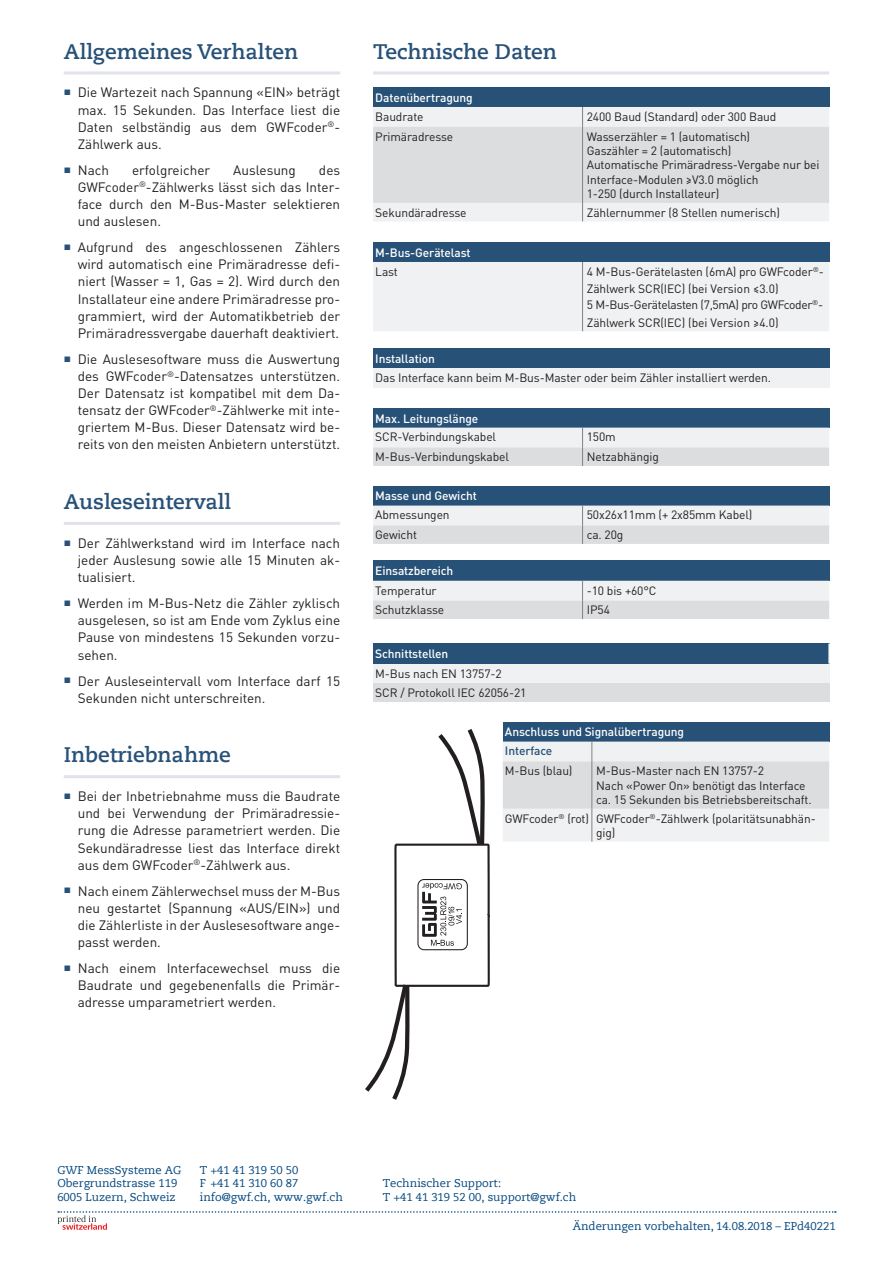
<style>
.page{position:relative;width:893px;height:1263px;background:#fff}
.page>*{position:absolute;margin:0;border:0;box-sizing:border-box;transform-origin:0 0}
.Titel_Linie-unten{font:700 21px "Caecilia Com 75";color:#275177}
.Grundtext{font:13.5px/17.1px "DIN Pro";color:#231f20;text-align:justify}
.Tab_Grundtext{font:12px/14.4px "DIN Pro";letter-spacing:-.01em;color:#231f20}
.Tab_Titel{font:500 12px "DIN Pro";letter-spacing:-.01em;color:#fff}
.Tab_Grundtext-2{font:12px "DIN Pro";letter-spacing:-.03em;color:#231f20}
.Tab_Fett{font:500 12px "DIN Pro";letter-spacing:-.01em;color:#275177}
.t1{font:11.25px/13.5px "Caecilia Com 55 Roman";color:#00467e}
</style>
<div class="page">
<svg style="left:57px;top:1211px;width:779px;height:19px"></svg>
<hr style="left:373px;top:71px;width:456px;height:3px;background:#e1e3eb">
<div style="left:373px;top:88px;width:456px;height:19px;background:#275177"></div>
<svg style="left:373px;top:107px;width:456px;height:114px"></svg>
<hr style="left:64px;top:71px;width:276px;height:3px;background:#e1e3eb">
<hr style="left:64px;top:522px;width:276px;height:3px;background:#e1e3eb">
<hr style="left:64px;top:775px;width:276px;height:3px;background:#e1e3eb">
<div style="left:373px;top:243px;width:456px;height:19px;background:#275177"></div>
<div style="left:373px;top:262px;width:456px;height:69px;background:#f0f1f2"></div>
<hr style="left:582px;top:262px;width:1px;height:69px;background:#808285">
<div style="left:373px;top:349px;width:456px;height:19px;background:#275177"></div>
<div style="left:373px;top:368px;width:456px;height:20px;background:#f0f1f2"></div>
<div style="left:373px;top:408px;width:456px;height:20px;background:#275177"></div>
<svg style="left:373px;top:428px;width:456px;height:38px"></svg>
<div style="left:373px;top:486px;width:456px;height:20px;background:#275177"></div>
<svg style="left:373px;top:506px;width:456px;height:38px"></svg>
<div style="left:373px;top:561px;width:456px;height:20px;background:#275177"></div>
<svg style="left:373px;top:581px;width:456px;height:38px"></svg>
<div style="left:503px;top:722px;width:326px;height:19px;background:#275177"></div>
<svg style="left:503px;top:741px;width:326px;height:101px"></svg>
<hr style="left:592px;top:761px;width:1px;height:48px;background:#808285">
<hr style="left:592px;top:809px;width:1px;height:33px;background:#808285">
<div style="left:373px;top:643px;width:456px;height:21px;background:#275177"></div>
<div style="left:373px;top:664px;width:456px;height:19px;background:#f0f1f2"></div>
<div style="left:373px;top:683px;width:456px;height:19px;background:#dcdddf"></div>
<hr style="left:828px;top:643px;width:2px;height:21px;background:#fff">
<hr style="left:396px;top:985px;width:92px;height:2px;background:#231f20">
<hr style="left:396px;top:844px;width:92px;height:2px;background:#231f20">
<svg style="left:365px;top:843px;width:46px;height:257px"></svg>
<div style="left:417px;top:879px;width:51px;height:71px;border:1px solid #231f20;border-radius:6px"></div>
<svg style="left:422px;top:729px;width:68px;height:258px"></svg>
<p class="Titel_Linie-unten" style="left:64px;top:37px;width:236px">Allgemeines Verhalten</p>
<p class="Grundtext" style="left:78px;top:83px;width:264px;text-indent:-14px"><sup>■</sup> Die Wartezeit nach Spannung «EIN» beträgt max. 15 Sekunden. Das Interface liest die Daten selbständig aus dem GWFcoder<sup>®</sup>- Zählwerk aus.</p>
<p class="Grundtext" style="left:64px;top:161px;width:47px"><sup>■</sup> Nach</p>
<p class="Grundtext" style="left:132px;top:161px;width:80px">erfolgreicher</p>
<p class="Grundtext" style="left:233px;top:161px;width:64px">Auslesung</p>
<p class="Grundtext" style="left:78px;top:161px;width:264px;text-indent:241px">des GWFcoder<sup>®</sup>-Zählwerks lässt sich das Inter&shy;face durch den M-Bus-Master selektieren und auslesen.</p>
<p class="Grundtext" style="left:78px;top:238px;width:264px;text-indent:-14px"><sup>■</sup> Aufgrund des angeschlossenen Zählers wird automatisch eine Primäradresse defi&shy;niert (Wasser = 1, Gas = 2). Wird durch den Installateur eine andere Primäradresse pro&shy;grammiert, wird der Automatikbetrieb der Primäradressvergabe dauerhaft deaktiviert.</p>
<p class="Grundtext" style="left:78px;top:350px;width:264px;text-indent:-14px"><sup>■</sup> Die Auslesesoftware muss die Auswertung des GWFcoder<sup>®</sup>-Datensatzes unterstützen.<br>Der Datensatz ist kompatibel mit dem Da&shy;tensatz der GWFcoder<sup>®</sup>-Zählwerke mit inte&shy;griertem M-Bus. Dieser Datensatz wird be&shy;reits von den meisten Anbietern unterstützt.</p>
<p class="Titel_Linie-unten" style="left:64px;top:487px;width:169px">Ausleseintervall</p>
<p class="Grundtext" style="left:78px;top:534px;width:264px;text-indent:-14px"><sup>■</sup> Der Zählwerkstand wird im Interface nach jeder Auslesung sowie alle 15 Minuten ak&shy;tualisiert.</p>
<p class="Grundtext" style="left:78px;top:594px;width:264px;text-indent:-14px"><sup>■</sup> Werden im M-Bus-Netz die Zähler zyklisch ausgelesen, so ist am Ende vom Zyklus eine Pause von mindestens 15 Sekunden vorzu&shy;sehen.</p>
<p class="Grundtext" style="left:78px;top:672px;width:264px;text-indent:-14px"><sup>■</sup> Der Ausleseintervall vom Interface darf 15<br>Sekunden nicht unterschreiten.</p>
<p class="Titel_Linie-unten" style="left:64px;top:741px;width:168px">Inbetriebnahme</p>
<p class="Grundtext" style="left:78px;top:787px;width:264px;text-indent:-14px"><sup>■</sup> Bei der Inbetriebnahme muss die Baudrate und bei Verwendung der Primäradressie&shy;rung die Adresse parametriert werden. Die Sekundäradresse liest das Interface direkt aus dem GWFcoder<sup>®</sup>-Zählwerk aus.</p>
<p class="Grundtext" style="left:78px;top:882px;width:264px;text-indent:-14px"><sup>■</sup> Nach einem Zählerwechsel muss der M-Bus neu gestartet (Spannung «AUS/EIN») und die Zählerliste in der Auslesesoftware ange&shy;passt werden.</p>
<p class="Grundtext" style="left:78px;top:959px;width:264px;text-indent:-14px"><sup>■</sup> Nach einem Interfacewechsel muss die Baudrate und gegebenenfalls die Primär&shy;adresse umparametriert werden.</p>
<p class="Titel_Linie-unten" style="left:373px;top:37px;width:185px">Technische Daten</p>
<p class="Tab_Titel" style="left:375px;top:89px;width:99px">Datenübertragung</p>
<p class="Tab_Grundtext" style="left:375px;top:109px;width:50px">Baudrate</p>
<p class="Tab_Grundtext" style="left:587px;top:109px;width:191px">2400 Baud (Standard) oder 300 Baud</p>
<p class="Tab_Grundtext" style="left:375px;top:129px;width:79px">Primäradresse</p>
<p class="Tab_Grundtext" style="left:587px;top:129px;width:165px">Wasserzähler = 1 (automatisch)</p>
<p class="Tab_Grundtext" style="left:587px;top:143px;width:146px">Gaszähler = 2 (automatisch)</p>
<p class="Tab_Grundtext" style="left:587px;top:157px;width:234px">Automatische Primäradress-Vergabe nur bei<br>Interface-Modulen ≥V3.0 möglich<br>1-250 (durch Installateur)</p>
<p class="Tab_Grundtext" style="left:375px;top:205px;width:93px">Sekundäradresse</p>
<p class="Tab_Grundtext" style="left:587px;top:205px;width:195px">Zählernummer (8 Stellen numerisch)</p>
<p class="Tab_Titel" style="left:375px;top:244px;width:97px">M-Bus-Gerätelast</p>
<p class="Tab_Grundtext" style="left:375px;top:264px;width:24px">Last</p>
<p class="Tab_Grundtext" style="left:587px;top:262px;width:239px;line-height:17.1px">4 M-Bus-Gerätelasten (6mA) pro GWFcoder<sup>®</sup>-<br>Zählwerk SCR(IEC) (bei Version ≤3.0)</p>
<p class="Tab_Grundtext-2" style="left:587px;top:297px;width:238px">5 M-Bus-Gerätelasten (7,5mA) pro GWFcoder<sup>®</sup>-</p>
<p class="Tab_Grundtext" style="left:587px;top:314px;width:193px">Zählwerk SCR(IEC) (bei Version ≥4.0)</p>
<p class="Tab_Titel" style="left:375px;top:350px;width:61px">Installation</p>
<p class="Tab_Grundtext" style="left:375px;top:370px;width:397px">Das Interface kann beim M-Bus-Master oder beim Zähler installiert werden.</p>
<p class="Tab_Titel" style="left:375px;top:410px;width:105px">Max. Leitungslänge</p>
<p class="Tab_Grundtext" style="left:375px;top:429px;width:122px">SCR-Verbindungskabel</p>
<p class="Tab_Grundtext" style="left:587px;top:429px;width:30px">150m</p>
<p class="Tab_Grundtext" style="left:375px;top:449px;width:135px">M-Bus-Verbindungskabel</p>
<p class="Tab_Grundtext" style="left:587px;top:449px;width:74px">Netzabhängig</p>
<p class="Tab_Titel" style="left:375px;top:488px;width:103px">Masse und Gewicht</p>
<p class="Tab_Grundtext" style="left:375px;top:507px;width:76px">Abmessungen</p>
<p class="Tab_Grundtext" style="left:587px;top:507px;width:167px">50x26x11mm (+ 2x85mm Kabel)</p>
<p class="Tab_Grundtext" style="left:375px;top:527px;width:43px">Gewicht</p>
<p class="Tab_Grundtext" style="left:587px;top:527px;width:38px">ca. 20g</p>
<p class="Tab_Titel" style="left:375px;top:562px;width:79px">Einsatzbereich</p>
<p class="Tab_Grundtext" style="left:375px;top:582px;width:63px">Temperatur</p>
<p class="Tab_Grundtext" style="left:587px;top:582px;width:71px">-10 bis +60°C</p>
<p class="Tab_Grundtext" style="left:375px;top:602px;width:70px">Schutzklasse</p>
<p class="Tab_Grundtext" style="left:587px;top:602px;width:25px">IP54</p>
<p class="Tab_Titel" style="left:375px;top:645px;width:75px">Schnittstellen</p>
<p class="Tab_Grundtext" style="left:375px;top:665px;width:128px">M-Bus nach EN 13757-2</p>
<p class="Tab_Grundtext" style="left:375px;top:685px;width:153px">SCR / Protokoll IEC 62056-21</p>
<p class="Tab_Titel" style="left:505px;top:724px;width:181px">Anschluss und Signalübertragung</p>
<p class="Tab_Fett" style="left:505px;top:743px;width:49px">Interface</p>
<p class="Tab_Grundtext" style="left:505px;top:763px;width:69px">M-Bus (blau)</p>
<p class="Tab_Grundtext" style="left:596px;top:763px;width:170px">M-Bus-Master nach EN 13757-2</p>
<p class="Tab_Grundtext" style="left:596px;top:778px;width:211px">Nach «Power On» benötigt das Interface</p>
<p class="Tab_Grundtext" style="left:596px;top:792px;width:217px">ca. 15 Sekunden bis Betriebsbereitschaft.</p>
<p class="Tab_Grundtext" style="left:505px;top:810px;width:86px">GWFcoder<sup>®</sup> (rot)</p>
<p class="Tab_Grundtext" style="left:596px;top:810px;width:221px">GWFcoder<sup>®</sup>-Zählwerk (polaritätsunabhän&shy;gig)</p>
<p class="t1" style="left:57px;top:1163px;width:125px">GWF MessSysteme AG<br>Obergrundstrasse 119<br>6005 Luzern, Schweiz</p>
<p class="t1" style="left:200px;top:1163px;width:144px">T +41 41 319 50 50<br>F +41 41 310 60 87 info@gwf.ch, www.gwf.ch</p>
<p class="t1" style="left:383px;top:1176px;width:195px">Technischer Support:<br>T +41 41 319 52 00, support@gwf.ch</p>
<p class="t1" style="left:573px;top:1219px;width:264px">Änderungen vorbehalten, 14.08.2018 – EPd40221</p>
</div>
